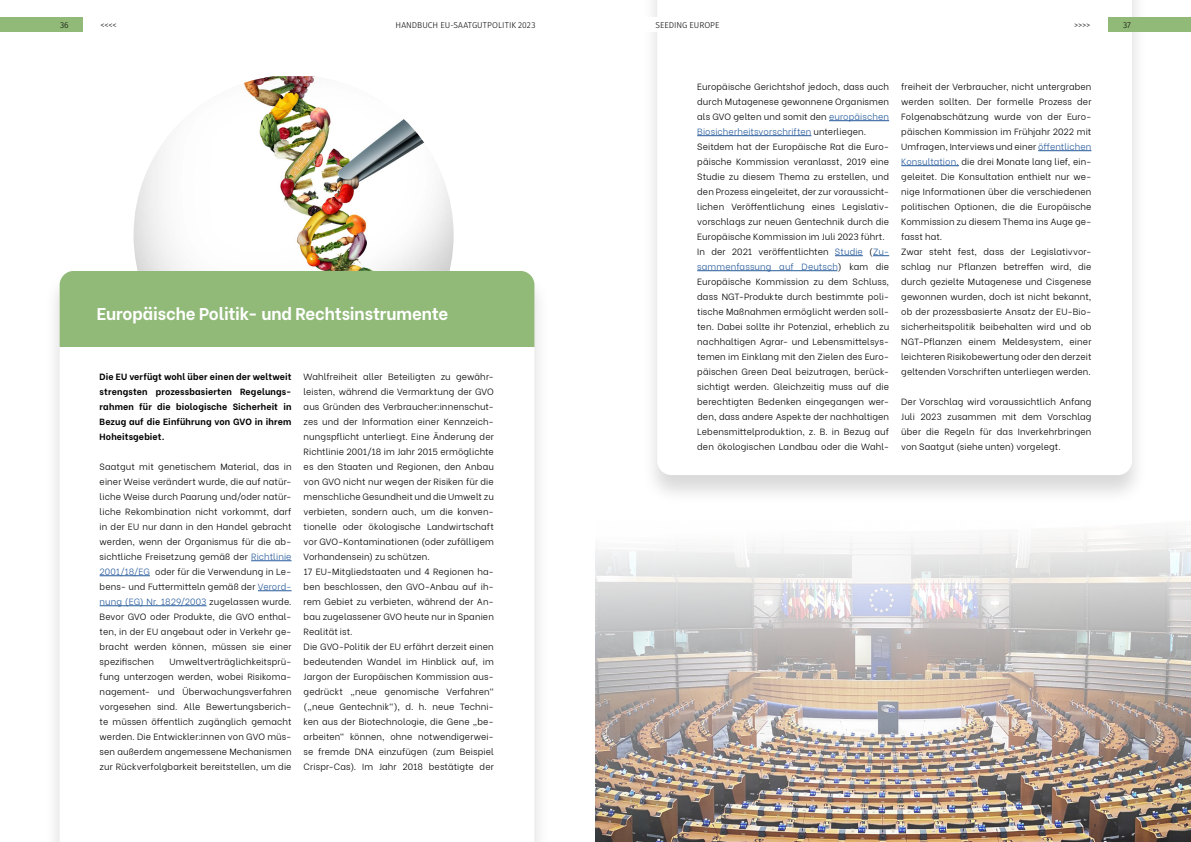
<style>
.page{position:relative;width:1191px;height:842px;background:#fff}
.page>*{position:absolute;margin:0;border:0;box-sizing:border-box;transform-origin:0 0}
.t1{font:700 17px "Be Vietnam";letter-spacing:-.01em;color:#fff}
.t2{font:300 9px/15px "Be Vietnam";letter-spacing:.015em;color:#000;text-align:justify}
.t3{font:700 9px/15px "Be Vietnam";letter-spacing:.015em;color:#000;text-align:justify}
.t4{font:300 8.5px "Fira Sans";color:#000}
.s1{color:#275b9b}
</style>
<div class="page">
<img style="left:134px;top:76px;width:319px;height:193px">
<div style="left:60px;top:271px;width:474px;height:75px;background:#91ba79"></div>
<div style="left:641px;top:0;width:506px;height:505px;background:#000;opacity:.15"></div>
<svg style="left:657px;top:0;width:475px;height:475px"></svg>
<hr style="left:251px;top:560px;width:40px;height:1px;background:#275b9b">
<hr style="left:100px;top:575px;width:50px;height:1px;background:#275b9b">
<hr style="left:258px;top:590px;width:33px;height:1px;background:#275b9b">
<hr style="left:100px;top:605px;width:106px;height:1px;background:#275b9b">
<hr style="left:829px;top:120px;width:60px;height:1px;background:#275b9b">
<hr style="left:697px;top:135px;width:114px;height:1px;background:#275b9b">
<svg style="left:835px;top:255px;width:28px;height:1px"></svg>
<svg style="left:873px;top:255px;width:16px;height:1px"></svg>
<hr style="left:697px;top:270px;width:140px;height:1px;background:#275b9b">
<hr style="left:1038px;top:150px;width:53px;height:1px;background:#275b9b">
<hr style="left:901px;top:165px;width:58px;height:1px;background:#275b9b">
<img style="left:595px;top:529px;width:596px;height:313px">
<div style="left:0;top:17px;width:83px;height:15px;background:#91ba79"></div>
<div style="left:1108px;top:17px;width:83px;height:15px;background:#91ba79"></div>
<div style="left:595px;top:17px;width:513px;height:15px;background:#fff"></div>
<p class="t4" style="left:60px;top:19px;width:10px">36</p>
<p class="t4" style="left:101px;top:19px;width:18px">&lt;&lt;&lt;&lt;</p>
<p class="t4" style="left:395px;top:19px;width:141px">HANDBUCH EU-SAATGUTPOLITIK 2023</p>
<p class="t4" style="left:655px;top:19px;width:65px">SEEDING EUROPE</p>
<p class="t4" style="left:1074px;top:19px;width:18px">&gt;&gt;&gt;&gt;</p>
<p class="t4" style="left:1123px;top:19px;width:9px">37</p>
<h1 class="t1" style="left:97px;top:300px;width:353px">Europäische Politik- und Rechtsinstrumente</h1>
<p class="t3" style="left:100px;top:368px;width:193px">Die EU verfügt wohl über einen der weltweit strengsten prozessbasierten Regelungs&shy;rahmen für die biologische Sicherheit in Bezug auf die Einführung von GVO in ihrem Hoheitsgebiet.</p>
<p class="t2" style="left:100px;top:458px;width:193px">Saatgut mit genetischem Material, das in einer Weise verändert wurde, die auf natür&shy;liche Weise durch Paarung und/oder natür&shy;liche Rekombination nicht vorkommt, darf in der EU nur dann in den Handel gebracht werden, wenn der Organismus für die ab&shy;sichtliche Freisetzung gemäß der <span class="s1">Richtlinie 2001/18/EG</span> oder für die Verwendung in Le&shy;bens- und Futtermitteln gemäß der <span class="s1">Verord&shy;nung (EG) Nr. 1829/2003</span> zugelassen wurde.<br>Bevor GVO oder Produkte, die GVO enthal&shy;ten, in der EU angebaut oder in Verkehr ge&shy;bracht werden können, müssen sie einer spezifischen</p>
<p class="t2" style="left:100px;top:653px;width:193px;text-indent:70px">Umweltverträglichkeitsprü&shy;fung unterzogen werden, wobei Risikoma&shy;nagement- und Überwachungsverfahren vorgesehen sind. Alle Bewertungsberich&shy;te müssen öffentlich zugänglich gemacht werden. Die Entwickler:innen von GVO müs&shy;sen außerdem angemessene Mechanismen zur Rückverfolgbarkeit bereitstellen, um die</p>
<p class="t2" style="left:304px;top:368px;width:192px;text-align:left">Wahlfreiheit aller Beteiligten zu gewähr&shy;leisten, während die Vermarktung der GVO aus Gründen des Verbraucher:innenschut&shy;zes und der Information einer Kennzeich&shy;nungspflicht unterliegt. Eine Änderung der Richtlinie 2001/18 im Jahr 2015 ermöglichte es den Staaten und Regionen, den Anbau von GVO nicht nur wegen der Risiken für die menschliche Gesundheit und die Umwelt zu verbieten, sondern auch, um die konven&shy;tionelle oder ökologische Landwirtschaft vor GVO-Kontaminationen (oder zufälligem Vorhandensein) zu schützen.<br>17 EU-Mitgliedstaaten und 4 Regionen ha&shy;ben beschlossen, den GVO-Anbau auf ih&shy;rem Gebiet zu verbieten, während der An&shy;bau zugelassener GVO heute nur in Spanien Realität ist.<br>Die GVO-Politik der EU erfährt derzeit einen bedeutenden Wandel im Hinblick auf, im Jargon der Europäischen Kommission aus&shy;gedrückt „neue genomische Verfahren“ („neue Gentechnik“), d. h. neue Techni&shy;ken aus der Biotechnologie, die Gene „be&shy;arbeiten“ können, ohne notwendigerwei&shy;se fremde DNA einzufügen (zum Beispiel Crispr-Cas). Im Jahr 2018 bestätigte der</p>
<p class="t2" style="left:697px;top:78px;width:193px;text-align:left">Europäische Gerichtshof jedoch, dass auch durch Mutagenese gewonnene Organismen als GVO gelten und somit den <span class="s1">europäischen Biosicherheitsvorschriften</span> unterliegen.<br>Seitdem hat der Europäische Rat die Euro&shy;päische Kommission veranlasst, 2019 eine Studie zu diesem Thema zu erstellen, und den Prozess eingeleitet, der zur voraussicht&shy;lichen Veröffentlichung eines Legislativ&shy;vorschlags zur neuen Gentechnik durch die Europäische Kommission im Juli 2023 führt.<br>In der 2021 veröffentlichten <span class="s1">Studie</span> (<span class="s1">Zu&shy;sammenfassung auf Deutsch</span>) kam die Europäische Kommission zu dem Schluss, dass NGT-Produkte durch bestimmte poli&shy;tische Maßnahmen ermöglicht werden soll&shy;ten. Dabei sollte ihr Potenzial, erheblich zu nachhaltigen Agrar- und Lebensmittelsys&shy;temen im Einklang mit den Zielen des Euro&shy;päischen Green Deal beizutragen, berück&shy;sichtigt werden. Gleichzeitig muss auf die berechtigten Bedenken eingegangen wer&shy;den, dass andere Aspekte der nachhaltigen Lebensmittelproduktion, z. B. in Bezug auf den ökologischen Landbau oder die Wahl-</p>
<p class="t2" style="left:901px;top:78px;width:192px;text-align:left">freiheit der Verbraucher, nicht untergraben werden sollten. Der formelle Prozess der Folgenabschätzung wurde von der Euro&shy;päischen Kommission im Frühjahr 2022 mit Umfragen, Interviews und einer <span class="s1">öffentlichen Konsultation,</span> die drei Monate lang lief, ein&shy;geleitet. Die Konsultation enthielt nur we&shy;nige Informationen über die verschiedenen politischen Optionen, die die Europäische Kommission zu diesem Thema ins Auge ge&shy;fasst hat.<br>Zwar steht fest, dass der Legislativvor&shy;schlag nur Pflanzen betreffen wird, die durch gezielte Mutagenese und Cisgenese gewonnen wurden, doch ist nicht bekannt, ob der prozessbasierte Ansatz der EU-Bio&shy;sicherheitspolitik beibehalten wird und ob NGT-Pflanzen einem Meldesystem, einer leichteren Risikobewertung oder den derzeit geltenden Vorschriften unterliegen werden.</p>
<p class="t2" style="left:901px;top:393px;width:192px">Der Vorschlag wird voraussichtlich Anfang Juli 2023 zusammen mit dem Vorschlag über die Regeln für das Inverkehrbringen von Saatgut (siehe unten) vorgelegt.</p>
</div>
